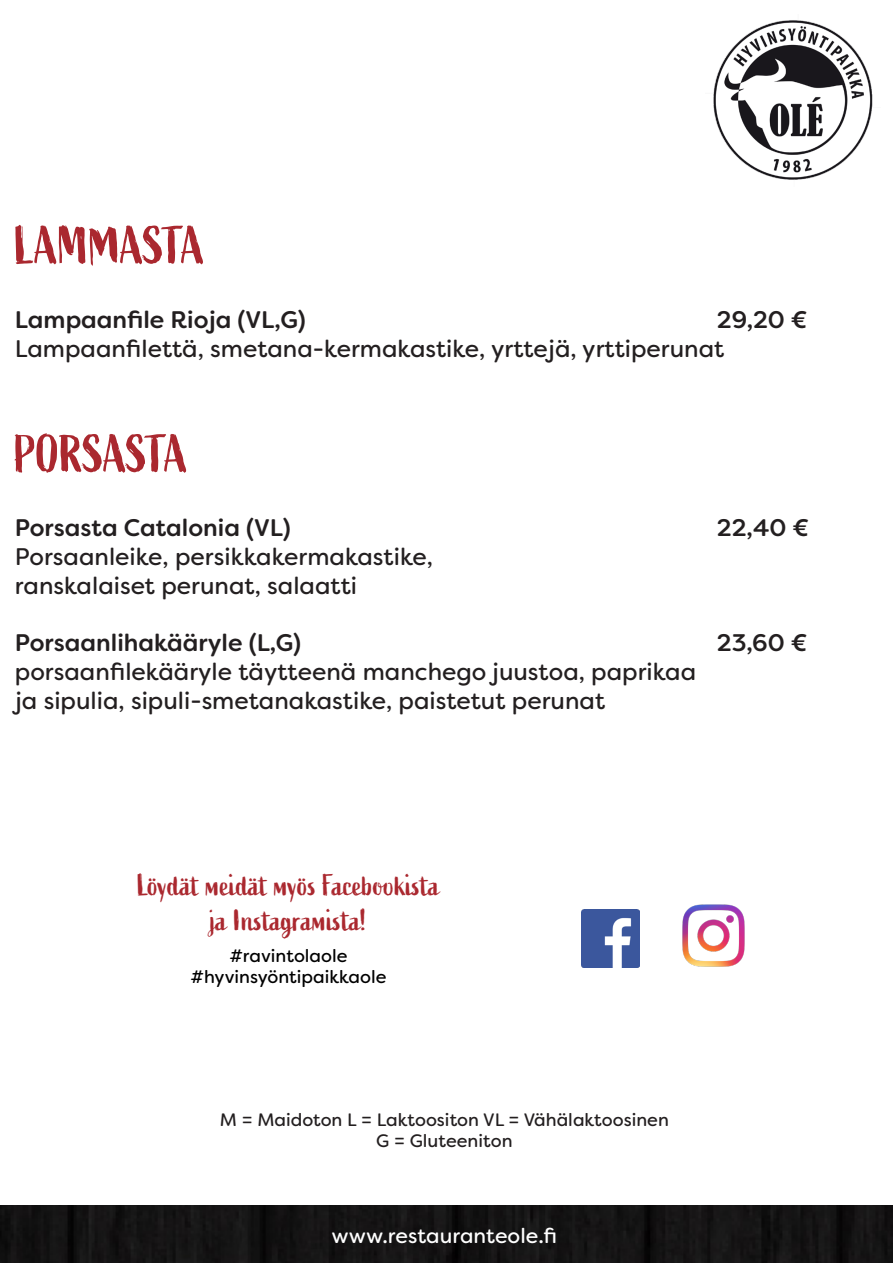
<style>
.page{position:relative;width:893px;height:1263px;background:#fff}
.page>*{position:absolute;margin:0;border:0;box-sizing:border-box;transform-origin:0 0}
.t1{font:52.5px "Active";letter-spacing:-.02em;color:#aa282f}
.t2{font:30px "Active";letter-spacing:-.005em;color:#aa282f}
.t3{font:24px/28.8px "Filson Soft";color:#231f20}
.t4{font:500 24px "Filson Soft";color:#231f20}
.t5{font:21px "Filson Soft";color:#fff}
.t6{font:18px "Filson Soft";color:#231f20}
.t7{font:18px "Filson Soft";color:#000}
</style>
<div class="page">
<img style="left:0;top:1205px;width:893px;height:58px">
<img style="left:682px;top:904px;width:63px;height:63px">
<img style="left:581px;top:910px;width:58px;height:58px">
<img style="left:713px;top:20px;width:160px;height:160px">
<p class="t1" style="left:15px;top:216px;width:191px">LAMMASTA</p>
<p class="t4" style="left:15px;top:304px;width:292px">Lampaanfile Rioja (VL,G)</p>
<p class="t4" style="left:717px;top:304px;width:92px">29,20 €</p>
<p class="t3" style="left:15px;top:334px;width:711px">Lampaanfilettä, smetana-kermakastike, yrttejä, yrttiperunat</p>
<p class="t1" style="left:15px;top:424px;width:175px">PORSASTA</p>
<p class="t4" style="left:15px;top:512px;width:277px">Porsasta Catalonia (VL)</p>
<p class="t4" style="left:717px;top:512px;width:94px">22,40 €</p>
<p class="t3" style="left:15px;top:542px;width:420px">Porsaanleike, persikkakermakastike, ranskalaiset perunat, salaatti</p>
<p class="t4" style="left:15px;top:627px;width:288px">Porsaanlihakääryle (L,G)</p>
<p class="t4" style="left:717px;top:627px;width:92px">23,60 €</p>
<p class="t3" style="left:15px;top:657px;width:683px">porsaanfilekääryle täytteenä manchego juustoa, paprikaa ja sipulia, sipuli-smetanakastike, paistetut perunat</p>
<p class="t2" style="left:137px;top:868px;width:304px">Löydät meidät myös Facebookista</p>
<p class="t2" style="left:210px;top:903px;width:158px">ja Instagramista!</p>
<p class="t7" style="left:229px;top:944px;width:120px">#ravintolaole</p>
<p class="t7" style="left:190px;top:965px;width:198px">#hyvinsyöntipaikkaole</p>
<p class="t6" style="left:220px;top:1108px;width:451px">M = Maidoton L = Laktoositon VL = Vähälaktoosinen</p>
<p class="t6" style="left:376px;top:1129px;width:138px">G = Gluteeniton</p>
<p class="t5" style="left:332px;top:1222px;width:227px">www.restauranteole.fi</p>
</div>
